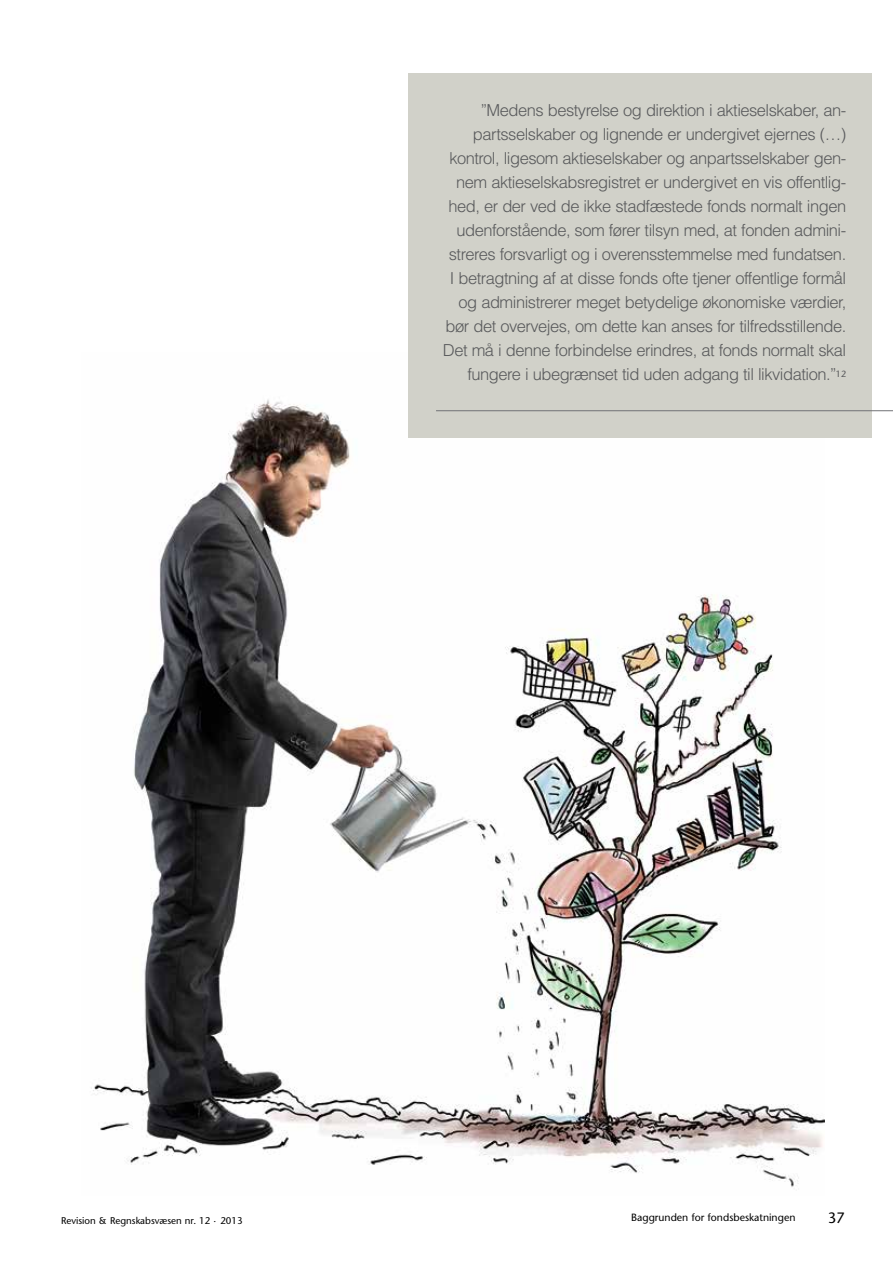
<style>
.page{position:relative;width:893px;height:1263px;background:#fff}
.page>*{position:absolute;margin:0;border:0;box-sizing:border-box;transform-origin:0 0}
.t1{font:300 16.5px/24px "Helvetica";letter-spacing:-.03em;color:#58595b;text-align:right}
.t2{font:15px "Stone Sans";color:#000}
.t3{font:10.5px "Stone Sans";color:#000}
.t4{font:9.75px "Stone Sans";color:#000}
</style>
<div class="page">
<img style="left:91px;top:399px;width:733px;height:788px">
<div style="left:408px;top:73px;width:464px;height:365px;background:#d1d1c9"></div>
<hr style="left:436px;top:410px;width:457px;height:1px;background:#717275">
<p class="t1" style="left:443px;top:98px;width:405px">”Medens bestyrelse og direktion i aktieselskaber, an&shy;partsselskaber og lignende er undergivet ejernes (…) kontrol, ligesom aktieselskaber og anpartsselskaber gen&shy;nem aktieselskabsregistret er undergivet en vis offentlig&shy;hed, er der ved de ikke stadfæstede fonds normalt ingen udenforstående, som fører tilsyn med, at fonden admini&shy;streres forsvarligt og i overensstemmelse med fundatsen.<br>I betragtning af at disse fonds ofte tjener offentlige formål og administrerer meget betydelige økonomiske værdier, bør det overvejes, om dette kan anses for tilfredsstillende.<br>Det må i denne forbindelse erindres, at fonds normalt skal fungere i ubegrænset tid uden adgang til likvidation.”<sup>12</sup></p>
<p class="t4" style="left:61px;top:1214px;width:183px">Revision &amp; Regnskabsvæsen nr. 12 · 2013</p>
<p class="t3" style="left:631px;top:1211px;width:166px">Baggrunden for fondsbeskatningen</p>
<p class="t2" style="left:828px;top:1209px;width:18px">37</p>
</div>
